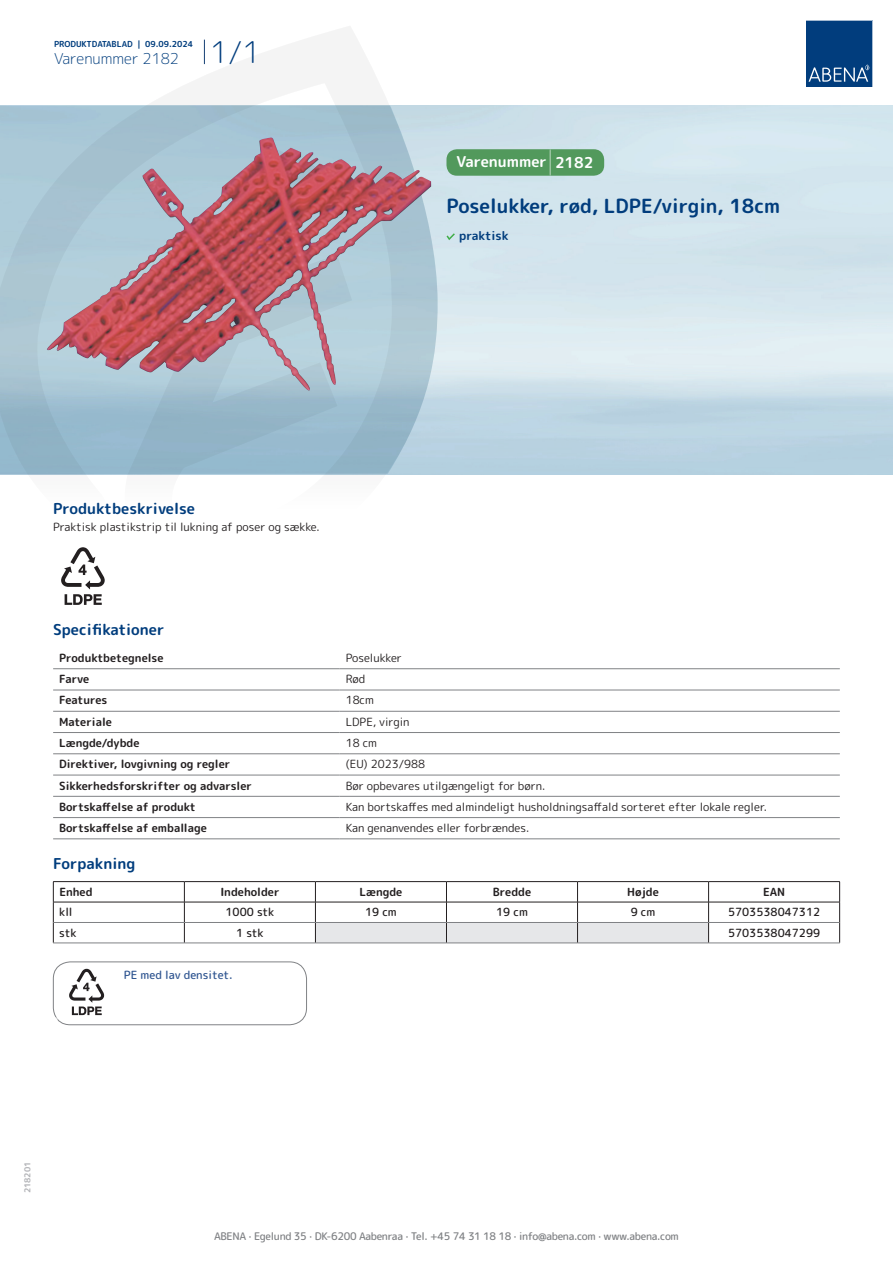
<style>
.page{position:relative;width:893px;height:1263px;background:#fff}
.page>*{position:absolute;margin:0;border:0;box-sizing:border-box;transform-origin:0 0}
.t1{font:700 19.5px "Rounded Mplus 1 c";color:#013d7d}
.t2{font:700 15px "Rounded Mplus 1 c";color:#013d7d}
.t3{font:300 15px "Rounded Mplus 1 c";color:#013d7d}
.t4{font:700 15px "Rounded Mplus 1 c";color:#fff}
.t5{font:700 12px "Rounded Mplus 1 c";color:#013d7d}
.t6{font:11.25px "Rounded Mplus 1 c";color:#231f20}
.t7{font:700 11.25px "Rounded Mplus 1 c";color:#231f20}
.t8{font:500 11.25px "Rounded Mplus 1 c";color:#231f20}
.t9{font:500 11.25px "Rounded Mplus 1 c";color:#305691}
.t10{font:500 10.5px "Rounded Mplus 1 c";letter-spacing:-.03em;color:#808285}
.t11{font:700 10.5px "Rounded Mplus 1 c";color:#fff}
.t12{font:700 8.25px "Rounded Mplus 1 c";color:#013d7d}
.t13{font:700 8.25px "Rounded Mplus 1 c";color:#b2b3b7}
.s1{font-size:30px}
.s2{font-size:25.5px}
</style>
<div class="page">
<svg style="left:0;top:26px;width:439px;height:449px"></svg>
<svg style="left:0;top:106px;width:438px;height:368px;background:#a4bccb"></svg>
<svg style="left:204px;top:40px;width:1px;height:24px"></svg>
<svg style="left:806px;top:20px;width:67px;height:67px;background:#144b86"></svg>
<img style="left:47px;top:138px;width:291px;height:254px">
<svg style="left:61px;top:547px;width:44px;height:58px"></svg>
<hr style="left:53px;top:668px;width:287px;height:1px;background:#808285">
<hr style="left:340px;top:668px;width:500px;height:1px;background:#808285">
<hr style="left:53px;top:690px;width:287px;height:1px;background:#808285">
<hr style="left:340px;top:690px;width:500px;height:1px;background:#808285">
<hr style="left:53px;top:711px;width:287px;height:1px;background:#808285">
<hr style="left:340px;top:711px;width:500px;height:1px;background:#808285">
<hr style="left:53px;top:732px;width:287px;height:1px;background:#808285">
<hr style="left:340px;top:732px;width:500px;height:1px;background:#808285">
<hr style="left:53px;top:753px;width:287px;height:1px;background:#808285">
<hr style="left:340px;top:753px;width:500px;height:1px;background:#808285">
<hr style="left:53px;top:775px;width:287px;height:1px;background:#808285">
<hr style="left:340px;top:775px;width:500px;height:1px;background:#808285">
<hr style="left:53px;top:796px;width:287px;height:1px;background:#808285">
<hr style="left:340px;top:796px;width:500px;height:1px;background:#808285">
<hr style="left:53px;top:817px;width:287px;height:1px;background:#808285">
<hr style="left:340px;top:817px;width:500px;height:1px;background:#808285">
<hr style="left:53px;top:838px;width:287px;height:1px;background:#808285">
<hr style="left:340px;top:838px;width:500px;height:1px;background:#808285">
<hr style="left:53px;top:881px;width:131px;height:1px;background:#231f20">
<hr style="left:184px;top:881px;width:131px;height:1px;background:#231f20">
<hr style="left:315px;top:881px;width:131px;height:1px;background:#231f20">
<hr style="left:446px;top:881px;width:131px;height:1px;background:#231f20">
<hr style="left:577px;top:881px;width:132px;height:1px;background:#231f20">
<hr style="left:709px;top:881px;width:131px;height:1px;background:#231f20">
<hr style="left:53px;top:902px;width:131px;height:1px;background:#231f20">
<hr style="left:184px;top:902px;width:131px;height:1px;background:#231f20">
<hr style="left:709px;top:902px;width:131px;height:1px;background:#231f20">
<svg style="left:53px;top:882px;width:1px;height:61px"></svg>
<svg style="left:184px;top:882px;width:1px;height:61px"></svg>
<svg style="left:315px;top:882px;width:394px;height:61px"></svg>
<svg style="left:839px;top:882px;width:1px;height:61px"></svg>
<hr style="left:54px;top:922px;width:130px;height:1px;background:#808285">
<hr style="left:184px;top:922px;width:131px;height:1px;background:#808285">
<hr style="left:315px;top:922px;width:131px;height:1px;background:#808285">
<hr style="left:446px;top:922px;width:131px;height:1px;background:#808285">
<hr style="left:577px;top:922px;width:132px;height:1px;background:#808285">
<hr style="left:709px;top:922px;width:130px;height:1px;background:#808285">
<hr style="left:53px;top:943px;width:131px;height:1px;background:#808285">
<hr style="left:184px;top:943px;width:131px;height:1px;background:#808285">
<hr style="left:315px;top:943px;width:131px;height:1px;background:#808285">
<hr style="left:446px;top:943px;width:131px;height:1px;background:#808285">
<hr style="left:577px;top:943px;width:132px;height:1px;background:#808285">
<hr style="left:709px;top:943px;width:131px;height:1px;background:#808285">
<svg style="left:69px;top:969px;width:35px;height:46px"></svg>
<div style="left:53px;top:962px;width:254px;height:63px;border:1px solid #808285;border-radius:17px"></div>
<svg style="left:446px;top:233px;width:9px;height:7px"></svg>
<div style="left:446px;top:149px;width:158px;height:27px;background:#52995c;border-radius:10px"></div>
<p class="t12" style="left:54px;top:38px;width:141px">PRODUKTDATABLAD | 09.09.2024</p>
<h2 class="t3" style="left:54px;top:48px;width:208px">Varenummer 2182 <span class="s1">1/1</span></h2>
<h2 class="t4" style="left:457px;top:151px;width:138px">Varenummer <span class="s2">|</span> 2182</h2>
<h1 class="t1" style="left:446px;top:192px;width:335px">Poselukker, rød, LDPE/virgin, 18cm</h1>
<p class="t5" style="left:459px;top:227px;width:51px">praktisk</p>
<h2 class="t2" style="left:53px;top:498px;width:143px">Produktbeskrivelse</h2>
<p class="t6" style="left:53px;top:518px;width:268px">Praktisk plastikstrip til lukning af poser og sække.</p>
<h2 class="t2" style="left:53px;top:619px;width:113px">Specifikationer</h2>
<p class="t7" style="left:59px;top:650px;width:106px">Produktbetegnelse</p>
<p class="t6" style="left:346px;top:650px;width:58px">Poselukker</p>
<p class="t7" style="left:59px;top:671px;width:32px">Farve</p>
<p class="t6" style="left:346px;top:671px;width:21px">Rød</p>
<p class="t7" style="left:59px;top:692px;width:50px">Features</p>
<p class="t6" style="left:346px;top:692px;width:30px">18cm</p>
<p class="t7" style="left:59px;top:714px;width:54px">Materiale</p>
<p class="t6" style="left:346px;top:714px;width:65px">LDPE, virgin</p>
<p class="t7" style="left:59px;top:735px;width:82px">Længde/dybde</p>
<p class="t6" style="left:346px;top:735px;width:33px">18 cm</p>
<p class="t7" style="left:59px;top:756px;width:173px">Direktiver, lovgivning og regler</p>
<p class="t6" style="left:346px;top:756px;width:81px">(EU) 2023/988</p>
<p class="t7" style="left:59px;top:777px;width:194px">Sikkerhedsforskrifter og advarsler</p>
<p class="t6" style="left:346px;top:777px;width:201px">Bør opbevares utilgængeligt for børn.</p>
<p class="t7" style="left:59px;top:799px;width:138px">Bortskaffelse af produkt</p>
<p class="t6" style="left:346px;top:799px;width:423px">Kan bortskaffes med almindeligt husholdningsaffald sorteret efter lokale regler.</p>
<p class="t7" style="left:59px;top:820px;width:149px">Bortskaffelse af emballage</p>
<p class="t6" style="left:346px;top:820px;width:185px">Kan genanvendes eller forbrændes.</p>
<h2 class="t2" style="left:53px;top:853px;width:84px">Forpakning</h2>
<p class="t7" style="left:59px;top:884px;width:35px">Enhed</p>
<p class="t7" style="left:220px;top:884px;width:61px">Indeholder</p>
<p class="t7" style="left:359px;top:884px;width:44px">Længde</p>
<p class="t7" style="left:493px;top:884px;width:40px">Bredde</p>
<p class="t7" style="left:627px;top:884px;width:33px">Højde</p>
<p class="t7" style="left:763px;top:884px;width:24px">EAN</p>
<p class="t8" style="left:59px;top:904px;width:15px">kll</p>
<p class="t8" style="left:226px;top:904px;width:50px">1000 stk</p>
<p class="t8" style="left:365px;top:904px;width:33px">19 cm</p>
<p class="t8" style="left:496px;top:904px;width:33px">19 cm</p>
<p class="t8" style="left:631px;top:904px;width:26px">9 cm</p>
<p class="t8" style="left:728px;top:904px;width:94px">5703538047312</p>
<p class="t8" style="left:59px;top:925px;width:19px">stk</p>
<p class="t8" style="left:236px;top:925px;width:29px">1 stk</p>
<p class="t8" style="left:728px;top:925px;width:94px">5703538047299</p>
<p class="t9" style="left:124px;top:966px;width:110px">PE med lav densitet.</p>
<p class="t11" style="left:53px;top:1014px;width:7px">*</p>
<p class="t13" style="left:22px;top:1193px;width:33px;rotate:-90deg">218201</p>
<p class="t10" style="left:214px;top:1229px;width:466px">ABENA · Egelund 35 · DK-6200 Aabenraa · Tel. +45 74 31 18 18 · info@abena.com · www.abena.com</p>
</div>
